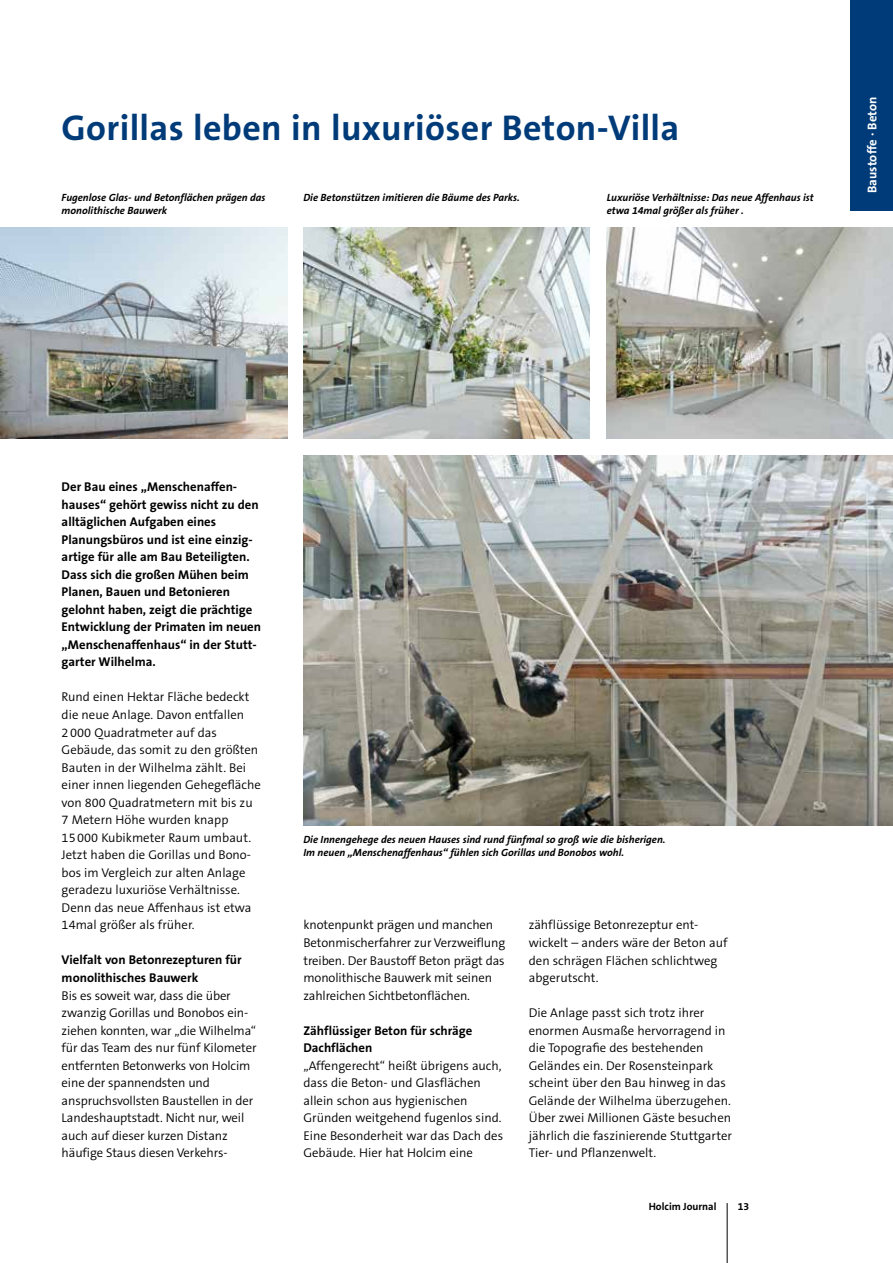
<style>
.page{position:relative;width:893px;height:1263px;background:#fff}
.page>*{position:absolute;margin:0;border:0;box-sizing:border-box;transform-origin:0 0}
.t1{font:700 36px "The Sans B7";letter-spacing:.01em;color:#003b79}
.t2{font:300 12.75px/17.5px "The Sans B4";color:#000}
.t3{font:700 12.75px/17.5px "The Sans B7";color:#000}
.t4{font:700 12.75px "The Sans B7";color:#fff}
.t5{font:italic 700 10.5px/13.5px "The Sans B7";color:#000}
.t6{font:700 10.5px "The Sans B7";color:#000}
</style>
<div class="page">
<hr style="left:727px;top:1203px;width:1px;height:60px;background:#000">
<img style="left:0;top:228px;width:287px;height:211px">
<img style="left:303px;top:228px;width:287px;height:211px">
<img style="left:303px;top:456px;width:590px;height:369px">
<img style="left:607px;top:228px;width:286px;height:211px">
<div style="left:850px;top:0;width:43px;height:210px;background:#003b79"></div>
<h1 class="t1" style="left:62px;top:109px;width:619px">Gorillas leben in luxuriöser Beton-Villa</h1>
<p class="t5" style="left:62px;top:191px;width:205px">Fugenlose Glas- und Betonflächen prägen das monolithische Bauwerk</p>
<p class="t5" style="left:607px;top:191px;width:208px">Luxuriöse Verhältnisse: Das neue Affenhaus ist etwa 14mal größer als früher .</p>
<p class="t5" style="left:303px;top:191px;width:218px">Die Betonstützen imitieren die Bäume des Parks.</p>
<p class="t4" style="left:865px;top:193px;width:98px;rotate:-90deg">Baustoffe · Beton</p>
<p class="t3" style="left:62px;top:478px;width:201px">Der Bau eines „Menschenaffen&shy;hauses“ gehört gewiss nicht zu den alltäglichen Aufgaben eines<br>Planungsbüros und ist eine einzig&shy;artige für alle am Bau Beteiligten.<br>Dass sich die großen Mühen beim<br>Planen, Bauen und Betonieren gelohnt haben, zeigt die prächtige<br>Entwicklung der Primaten im neuen „Menschenaffenhaus“ in der Stutt&shy;garter Wilhelma.</p>
<p class="t2" style="left:62px;top:689px;width:201px">Rund einen Hektar Fläche bedeckt die neue Anlage. Davon entfallen<br>2000 Quadratmeter auf das<br>Gebäude, das somit zu den größten<br>Bauten in der Wilhelma zählt. Bei einer innen liegenden Gehegefläche von 800 Quadratmetern mit bis zu<br>7 Metern Höhe wurden knapp<br>15000 Kubikmeter Raum umbaut.<br>Jetzt haben die Gorillas und Bono&shy;bos im Vergleich zur alten Anlage geradezu luxuriöse Verhältnisse.<br>Denn das neue Affenhaus ist etwa<br>14mal größer als früher.</p>
<p class="t3" style="left:62px;top:952px;width:182px">Vielfalt von Betonrezepturen für monolithisches Bauwerk</p>
<p class="t2" style="left:62px;top:987px;width:196px">Bis es soweit war, dass die über zwanzig Gorillas und Bonobos ein&shy;ziehen konnten, war „die Wilhelma“ für das Team des nur fünf Kilometer entfernten Betonwerks von Holcim eine der spannendsten und anspruchsvollsten Baustellen in der Landeshauptstadt. Nicht nur, weil auch auf dieser kurzen Distanz häufige Staus diesen Verkehrs-</p>
<p class="t5" style="left:303px;top:832px;width:364px">Die Innengehege des neuen Hauses sind rund fünfmal so groß wie die bisherigen.<br>Im neuen „Menschenaffenhaus“ fühlen sich Gorillas und Bonobos wohl.</p>
<p class="t2" style="left:303px;top:917px;width:203px">knotenpunkt prägen und manchen Betonmischerfahrer zur Verzweiflung treiben. Der Baustoff Beton prägt das monolithische Bauwerk mit seinen zahlreichen Sichtbetonflächen.</p>
<p class="t3" style="left:303px;top:1022px;width:170px">Zähflüssiger Beton für schräge<br>Dachflächen</p>
<p class="t2" style="left:303px;top:1057px;width:201px">„Affengerecht“ heißt übrigens auch, dass die Beton- und Glasflächen allein schon aus hygienischen Gründen weitgehend fugenlos sind.<br>Eine Besonderheit war das Dach des Gebäude. Hier hat Holcim eine</p>
<p class="t2" style="left:529px;top:917px;width:200px">zähflüssige Betonrezeptur ent&shy;wickelt – anders wäre der Beton auf den schrägen Flächen schlichtweg abgerutscht.</p>
<p class="t2" style="left:529px;top:1004px;width:205px">Die Anlage passt sich trotz ihrer enormen Ausmaße hervorragend in die Topografie des bestehenden Geländes ein. Der Rosensteinpark scheint über den Bau hinweg in das Gelände der Wilhelma überzugehen.<br>Über zwei Millionen Gäste besuchen jährlich die faszinierende Stuttgarter Tier- und Pflanzenwelt.</p>
<p class="t6" style="left:649px;top:1201px;width:69px">Holcim Journal</p>
<p class="t6" style="left:738px;top:1201px;width:13px">13</p>
</div>
